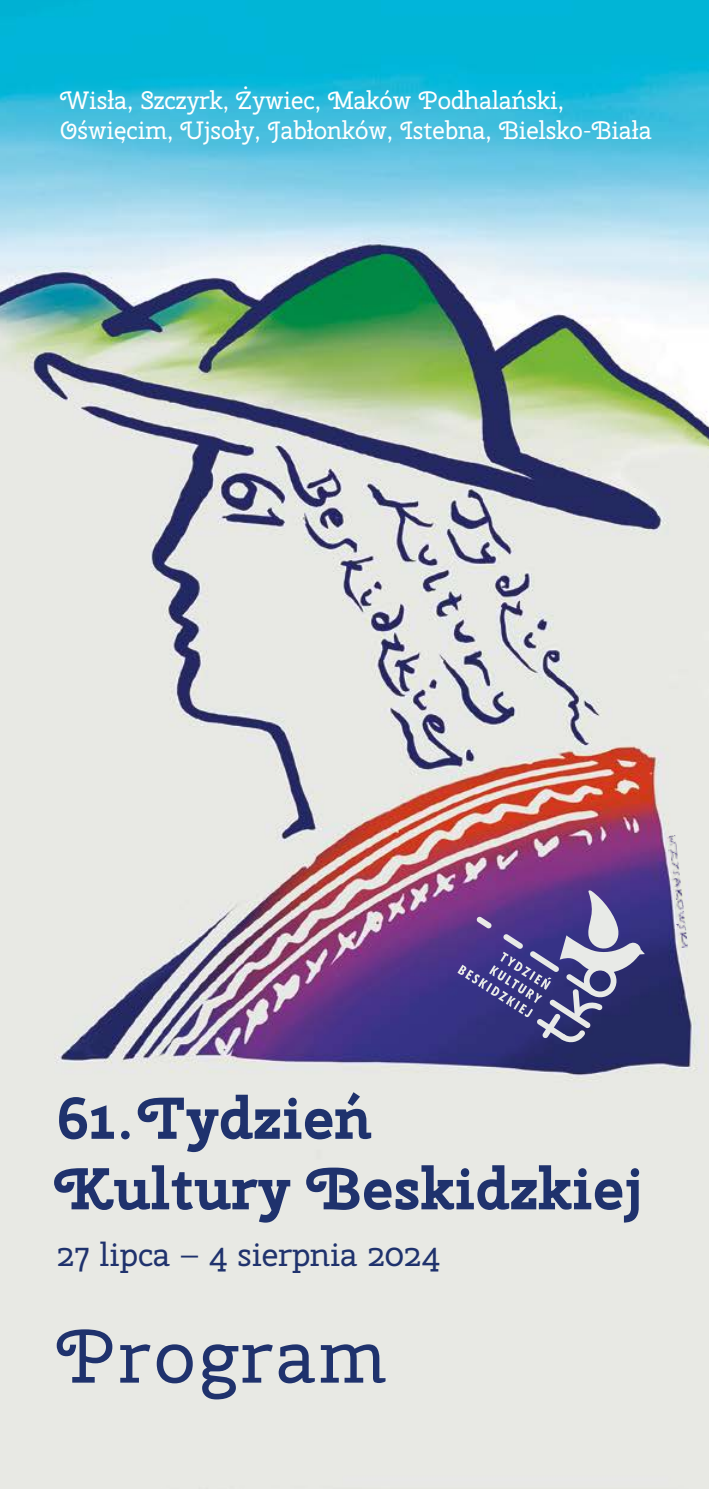
<style>
.page{position:relative;width:709px;height:1489px;background:#fff}
.page>*{position:absolute;margin:0;border:0;box-sizing:border-box;transform-origin:0 0}
.t1{font:75px "Cherry Swash";letter-spacing:.05em;color:#1f326d}
.t2{font:700 58.75px/70.5px "Cherry Swash";color:#1f326d}
.t3{font:32.5px "Cherry Swash";color:#1f326d}
.t4{font:25px/30px "Cherry Swash";color:#fff}
</style>
<div class="page">
<img style="left:0;top:0;width:709px;height:1488px">
<img style="left:666px;top:835px;width:22px;height:113px">
<div style="left:46px;top:73px;width:619px;height:85px;background:#4bbfdc;opacity:.87"></div>
<svg style="left:457px;top:889px;width:188px;height:153px;background:#5c5391"></svg>
<p class="t4" style="left:60px;top:85px;width:593px">Wisła, Szczyrk, Żywiec, Maków Podhalański,<br>Oświęcim, Ujsoły, Jabłonków, Istebna, Bielsko-Biała</p>
<h2 class="t2" style="left:57px;top:1082px;width:588px">61.Tydzień<br>Kultury Beskidzkiej</h2>
<h3 class="t3" style="left:57px;top:1233px;width:384px">27 lipca – 4 sierpnia 2024</h3>
<h1 class="t1" style="left:57px;top:1307px;width:331px">Program</h1>
</div>
